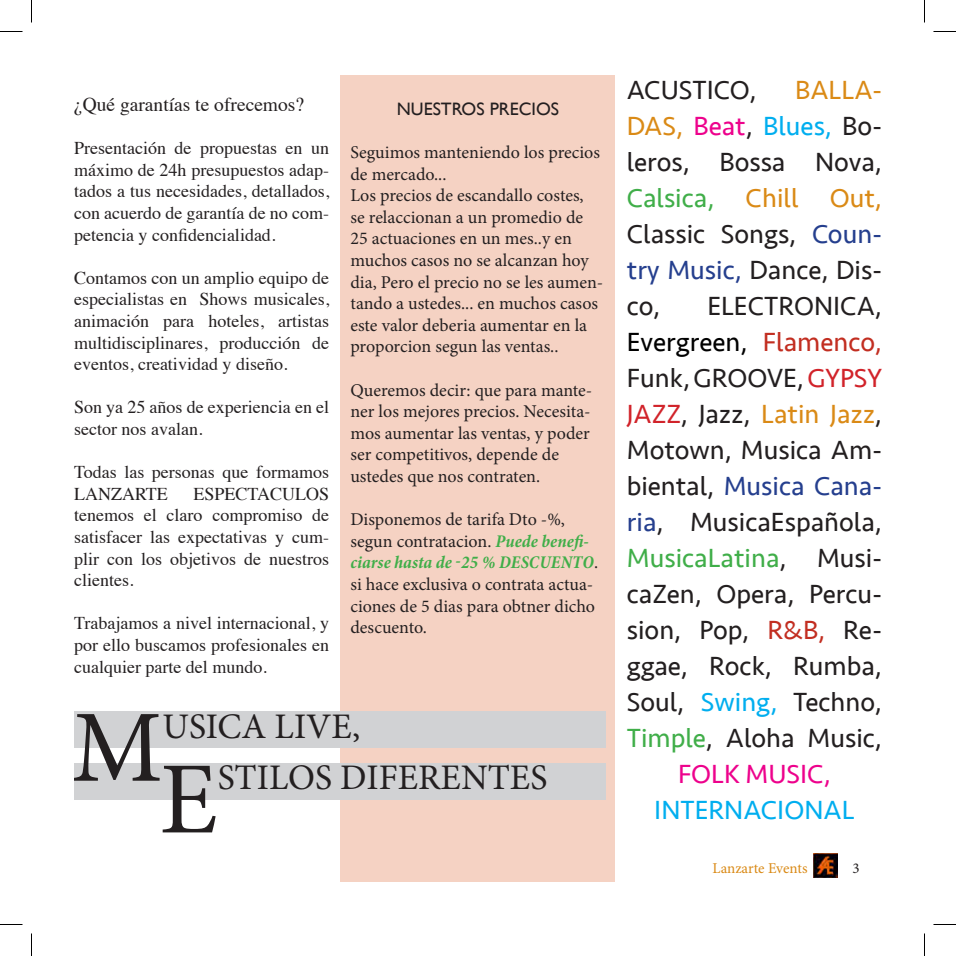
<style>
.page{position:relative;width:956px;height:956px;background:#fff}
.page>*{position:absolute;margin:0;border:0;box-sizing:border-box;transform-origin:0 0}
.t1{font:102.45px "Minion Pro";color:#231f20}
.t2{font:36px "Minion Pro";color:#231f20}
.t3{font:27px/36px "Seravek";color:#231f20;text-align:justify}
.t4{font:27px "Seravek";color:#da8a16}
.t5{font:27px "Seravek";color:#000}
.t6{font:27px "Seravek";color:#253f8e}
.t7{font:27px "Seravek";color:#40ae49}
.t8{font:27px "Seravek";color:#00aeef}
.t9{font:27px "Seravek";color:#ed028c}
.t10{font:19.5px "Times";color:#231f20}
.t11{font:18px/21.6px "Times";color:#231f20;text-align:justify}
.t12{font:18px/21.6px "Minion Pro";color:#231f20}
.t13{font:18px "Gill Sans";color:#231f20}
.t14{font:15px "Minion Pro";letter-spacing:-.005em;color:#da8a16}
.t15{font:15px "Minion Pro";color:#231f20}
.s1{font-weight:700;font-style:italic;font-stretch:condensed;color:#40ae49}
.s2{color:#da8a16}
.s3{color:#ed028c}
.s4{color:#00aeef}
.s5{color:#40ae49}
.s6{color:#253f8e}
.s7{color:#c22e21}
.s8{color:#d1232a}
.s9{color:#231f20}
</style>
<div class="page">
<div style="left:341px;top:75px;width:274px;height:806px;background:#f5d2c3"></div>
<div style="left:74px;top:711px;width:532px;height:36px;background:#d1d2d4"></div>
<div style="left:74px;top:763px;width:532px;height:36px;background:#d1d2d4"></div>
<img style="left:814px;top:853px;width:24px;height:25px">
<svg style="left:0;top:31px;width:22px;height:1px"></svg>
<svg style="left:933px;top:31px;width:23px;height:1px"></svg>
<svg style="left:0;top:924px;width:22px;height:1px"></svg>
<svg style="left:933px;top:924px;width:23px;height:1px"></svg>
<svg style="left:31px;top:0;width:1px;height:23px"></svg>
<svg style="left:31px;top:933px;width:1px;height:23px"></svg>
<svg style="left:924px;top:0;width:1px;height:23px"></svg>
<svg style="left:924px;top:933px;width:1px;height:23px"></svg>
<p class="t10" style="left:74px;top:86px;width:232px">¿Qué garantías te ofrecemos?</p>
<p class="t11" style="left:74px;top:136px;width:257px">Presentación de propuestas en un máximo de 24h presupuestos adap&shy;tados a tus necesidades, detallados, con acuerdo de garantía de no com&shy;petencia y confidencialidad.</p>
<p class="t11" style="left:74px;top:265px;width:257px">Contamos con un amplio equipo de especialistas en Shows musicales, animación para hoteles, artistas multidisciplinares, producción de eventos, creatividad y diseño.</p>
<p class="t11" style="left:74px;top:395px;width:257px">Son ya 25 años de experiencia en el sector nos avalan.</p>
<p class="t11" style="left:74px;top:460px;width:257px">Todas las personas que formamos<br>LANZARTE</p>
<p class="t11" style="left:74px;top:481px;width:257px;text-indent:120px">ESPECTACULOS tenemos el claro compromiso de satisfacer las expectativas y cum&shy;plir con los objetivos de nuestros clientes.</p>
<p class="t11" style="left:74px;top:611px;width:257px">Trabajamos a nivel internacional, y por ello buscamos profesionales en cualquier parte del mundo.</p>
<p class="t13" style="left:397px;top:98px;width:164px">NUESTROS PRECIOS</p>
<p class="t12" style="left:350px;top:141px;width:251px">Seguimos manteniendo los precios de mercado...</p>
<p class="t12" style="left:350px;top:185px;width:254px">Los precios de escandallo costes,<br>se relaccionan a un promedio de<br>25 actuaciones en un mes..y en muchos casos no se alcanzan hoy dia, Pero el precio no se les aumen&shy;tando a ustedes... en muchos casos este valor deberia aumentar en la proporcion segun las ventas..</p>
<p class="t12" style="left:350px;top:379px;width:243px">Queremos decir: que para mante&shy;ner los mejores precios. Necesita&shy;mos aumentar las ventas, y poder ser competitivos, depende de ustedes que nos contraten.</p>
<p class="t12" style="left:350px;top:509px;width:249px">Disponemos de tarifa Dto -%, segun contratacion. <span class="s1">Puede benefi&shy;ciarse hasta de -25 % DESCUENTO</span>. si hace exclusiva o contrata actua&shy;ciones de 5 dias para obtner dicho descuento.</p>
<p class="t2" style="left:163px;top:702px;width:199px">USICA LIVE,</p>
<p class="t1" style="left:160px;top:731px;width:60px">E</p>
<p class="t2" style="left:218px;top:754px;width:331px">STILOS DIFERENTES</p>
<p class="t1" style="left:71px;top:679px;width:93px">M</p>
<p class="t3" style="left:627px;top:72px;width:131px">ACUSTICO,</p>
<p class="t3" style="left:627px;top:72px;width:257px;text-indent:168px"><span class="s2">BALLA-DAS,</span> <span class="s3">Beat</span>, <span class="s4">Blues,</span> Bo&shy;leros, Bossa Nova, <span class="s5">Calsica,</span> <span class="s2">Chill Out, </span>Classic Songs, <span class="s6">Coun&shy;try Music,</span> Dance, Dis&shy;co,</p>
<p class="t3" style="left:707px;top:288px;width:176px">ELECTRONICA,</p>
<p class="t5" style="left:627px;top:321px;width:257px">Evergreen, <span class="s7">Flamenco,</span></p>
<p class="t3" style="left:627px;top:360px;width:257px">Funk, GROOVE, <span class="s8">GYPSY</span></p>
<p class="t4" style="left:627px;top:393px;width:257px"><span class="s8">JAZZ</span><span class="s9">, Jazz,</span> Latin Jazz<span class="s9">,</span></p>
<p class="t3" style="left:627px;top:432px;width:257px">Motown, Musica Am-</p>
<p class="t6" style="left:627px;top:465px;width:257px"><span class="s9">biental,</span> Musica Cana-</p>
<p class="t3" style="left:627px;top:504px;width:257px"><span class="s6">ria</span>, MusicaEspañola,</p>
<p class="t7" style="left:627px;top:537px;width:257px">MusicaLatina<span class="s9">, Musi-</span></p>
<p class="t3" style="left:627px;top:576px;width:257px">caZen, Opera, Percu-</p>
<p class="t3" style="left:627px;top:612px;width:257px">sion, Pop, <span class="s7">R&amp;B,</span> Re-</p>
<p class="t3" style="left:627px;top:648px;width:257px">ggae, Rock, Rumba,</p>
<p class="t3" style="left:627px;top:684px;width:257px">Soul, <span class="s4">Swing,</span> Techno,</p>
<p class="t3" style="left:627px;top:720px;width:257px"><span class="s5">Timple</span>, Aloha Music,</p>
<p class="t9" style="left:678px;top:753px;width:154px">FOLK MUSIC,</p>
<p class="t8" style="left:654px;top:789px;width:202px">INTERNACIONAL</p>
<p class="t14" style="left:712px;top:858px;width:97px">Lanzarte Events</p>
<p class="t15" style="left:852px;top:858px;width:9px">3</p>
</div>
